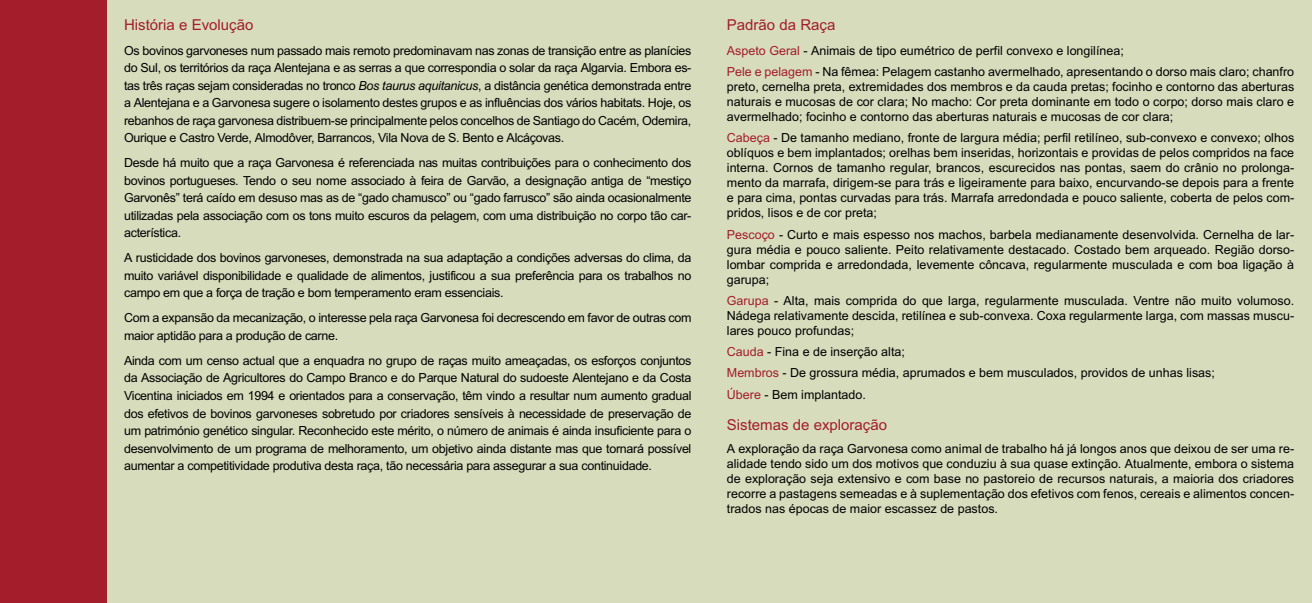
<style>
.page{position:relative;width:1312px;height:603px;background:#fff}
.page>*{position:absolute;margin:0;border:0;box-sizing:border-box;transform-origin:0 0}
.t1{font:15px "Arial";color:#a31d2b}
.t2{font:12.5px/17.5px "Arial";color:#000;text-align:justify}
.t3{font:12.5px/17.5px "Arial";letter-spacing:-.025em;color:#000}
.s1{font-style:italic}
.s2{color:#a31d2b}
</style>
<div class="page">
<div style="left:0;top:0;width:1311px;height:602px;background:#d7dcbc"></div>
<div style="left:0;top:0;width:106px;height:602px;background:#a31d2b"></div>
<p class="t1" style="left:124px;top:16px;width:131px">História e Evolução</p>
<p class="t2" style="left:124px;top:42px;width:568px">Os bovinos garvoneses num passado mais remoto predominavam nas zonas de transição entre as planícies do Sul, os territórios da raça Alentejana e as serras a que correspondia o solar da raça Algarvia. Embora es&shy;tas três raças sejam consideradas no tronco <span class="s1">Bos taurus aquitanicus</span>, a distância genética demonstrada entre a Alentejana e a Garvonesa sugere o isolamento destes grupos e as influências dos vários habitats. Hoje, os rebanhos de raça garvonesa distribuem-se principalmente pelos concelhos de Santiago do Cacém, Odemira, Ourique e Castro Verde, Almodôver, Barrancos, Vila Nova de S. Bento e Alcáçovas.</p>
<p class="t2" style="left:124px;top:154px;width:568px">Desde há muito que a raça Garvonesa é referenciada nas muitas contribuições para o conhecimento dos bovinos portugueses. Tendo o seu nome associado à feira de Garvão, a designação antiga de “mestiço Garvonês” terá caído em desuso mas as de “gado chamusco” ou “gado farrusco” são ainda ocasionalmente utilizadas pela associação com os tons muito escuros da pelagem, com uma distribuição no corpo tão car&shy;acterística.</p>
<p class="t2" style="left:124px;top:249px;width:568px">A rusticidade dos bovinos garvoneses, demonstrada na sua adaptação a condições adversas do clima, da muito variável disponibilidade e qualidade de alimentos, justificou a sua preferência para os trabalhos no campo em que a força de tração e bom temperamento eram essenciais.</p>
<p class="t3" style="left:124px;top:309px;width:568px">Com a expansão da mecanização, o interesse pela raça Garvonesa foi decrescendo em favor de outras com maior aptidão para a produção de carne.</p>
<p class="t2" style="left:124px;top:352px;width:568px">Ainda com um censo actual que a enquadra no grupo de raças muito ameaçadas, os esforços conjuntos da Associação de Agricultores do Campo Branco e do Parque Natural do sudoeste Alentejano e da Costa Vicentina iniciados em 1994 e orientados para a conservação, têm vindo a resultar num aumento gradual dos efetivos de bovinos garvoneses sobretudo por criadores sensíveis à necessidade de preservação de um património genético singular. Reconhecido este mérito, o número de animais é ainda insuficiente para o desenvolvimento de um programa de melhoramento, um objetivo ainda distante mas que tornará possível aumentar a competitividade produtiva desta raça, tão necessária para assegurar a sua continuidade.</p>
<p class="t1" style="left:726px;top:16px;width:110px">Padrão da Raça</p>
<p class="t2" style="left:726px;top:40px;width:568px;line-height:21.2px"><span class="s2">Aspeto Geral</span> - Animais de tipo eumétrico de perfil convexo e longilínea;<br><span class="s2">Pele e pelagem</span> - Na fêmea: Pelagem castanho avermelhado, apresentando o dorso mais claro; chanfro</p>
<p class="t2" style="left:726px;top:79px;width:568px;line-height:15px">preto, cernelha preta, extremidades dos membros e da cauda pretas; focinho e contorno das aberturas naturais e mucosas de cor clara; No macho: Cor preta dominante em todo o corpo; dorso mais claro e avermelhado; focinho e contorno das aberturas naturais e mucosas de cor clara;</p>
<p class="t2" style="left:726px;top:130px;width:568px;line-height:15px"><span class="s2">Cabeça</span> - De tamanho mediano, fronte de largura média; perfil retilíneo, sub-convexo e convexo; olhos oblíquos e bem implantados; orelhas bem inseridas, horizontais e providas de pelos compridos na face interna. Cornos de tamanho regular, brancos, escurecidos nas pontas, saem do crânio no prolonga&shy;mento da marrafa, dirigem-se para trás e ligeiramente para baixo, encurvando-se depois para a frente e para cima, pontas curvadas para trás. Marrafa arredondada e pouco saliente, coberta de pelos com&shy;pridos, lisos e de cor preta;</p>
<p class="t2" style="left:726px;top:227px;width:568px;line-height:15px"><span class="s2">Pescoço</span> - Curto e mais espesso nos machos, barbela medianamente desenvolvida. Cernelha de lar&shy;gura média e pouco saliente. Peito relativamente destacado. Costado bem arqueado. Região dorso&shy;lombar comprida e arredondada, levemente côncava, regularmente musculada e com boa ligação à garupa;</p>
<p class="t2" style="left:726px;top:293px;width:568px;line-height:15px"><span class="s2">Garupa</span> - Alta, mais comprida do que larga, regularmente musculada. Ventre não muito volumoso.<br>Nádega relativamente descida, retilínea e sub-convexa. Coxa regularmente larga, com massas muscu&shy;lares pouco profundas;</p>
<p class="t2" style="left:726px;top:341px;width:489px;line-height:21.2px;text-align:left"><span class="s2">Cauda</span> - Fina e de inserção alta;<br><span class="s2">Membros</span> - De grossura média, aprumados e bem musculados, providos de unhas lisas;<br><span class="s2">Úbere</span> - Bem implantado.</p>
<p class="t1" style="left:726px;top:416px;width:162px">Sistemas de exploração</p>
<p class="t2" style="left:726px;top:440px;width:568px;line-height:15px">A exploração da raça Garvonesa como animal de trabalho há já longos anos que deixou de ser uma re&shy;alidade tendo sido um dos motivos que conduziu à sua quase extinção. Atualmente, embora o sistema de exploração seja extensivo e com base no pastoreio de recursos naturais, a maioria dos criadores recorre a pastagens semeadas e à suplementação dos efetivos com fenos, cereais e alimentos concen&shy;trados nas épocas de maior escassez de pastos.</p>
</div>
